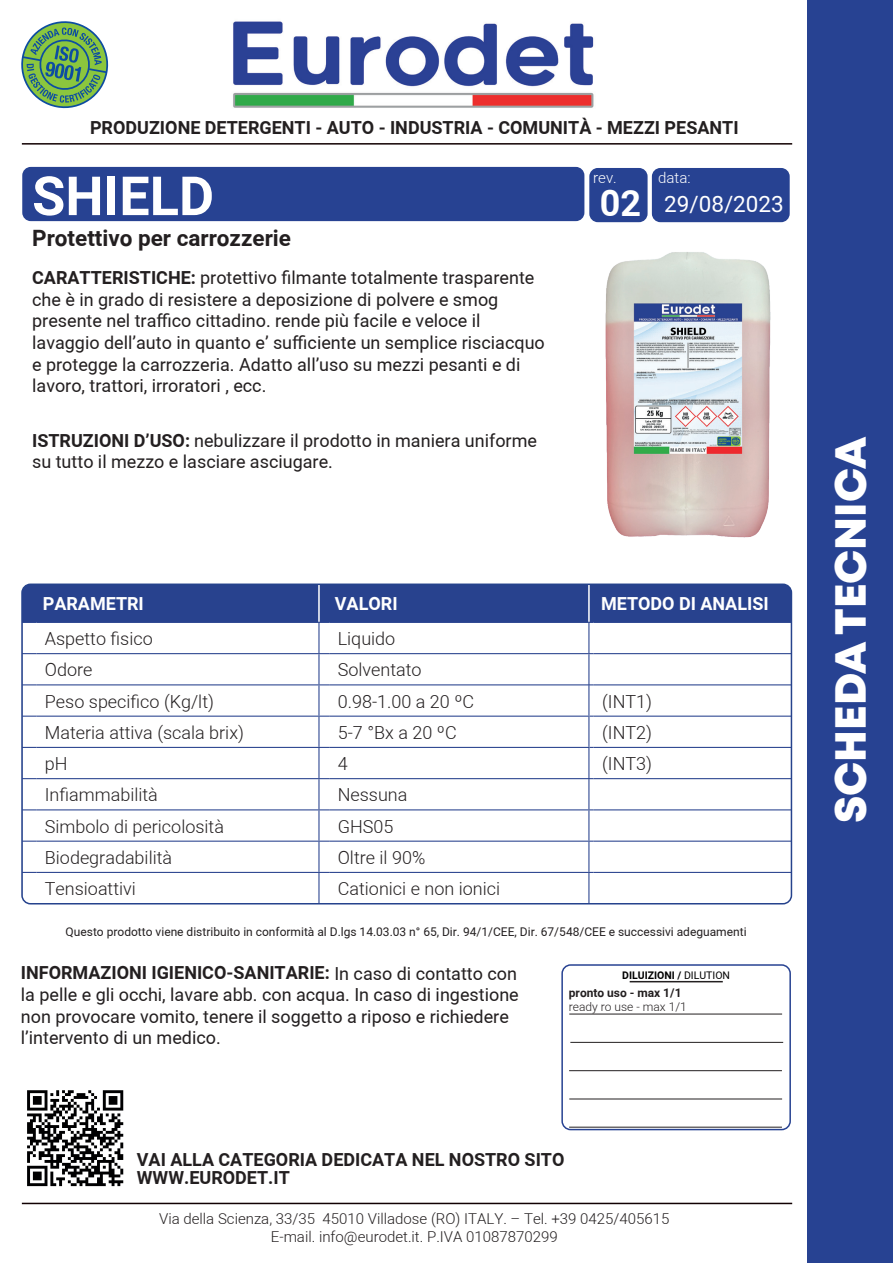
<style>
.page{position:relative;width:893px;height:1263px;background:#fff}
.page>*{position:absolute;margin:0;border:0;box-sizing:border-box;transform-origin:0 0}
.t1{font:700 54px "Araboto";color:#fff}
.t2{font:43.5px "Mont Heavy DEMO";color:#fff}
.t3{font:700 36px "Araboto";color:#fff}
.t4{font:700 22.5px "Araboto";color:#231f20}
.t5{font:22.5px "Araboto";color:#fff}
.t6{font:18px/21.6px "Araboto";color:#231f20}
.t7{font:300 18px "Araboto";color:#231f20}
.t8{font:700 18px/18px "Araboto";color:#231f20}
.t9{font:700 18px "Araboto";color:#fff}
.t10{font:300 15px/18px "Araboto";color:#231f20;text-align:center}
.t11{font:300 15px "Araboto";color:#fff}
.t12{font:12px "Araboto";color:#231f20}
.t13{font:300 12px "Araboto";color:#231f20}
.t14{font:700 12px "Araboto";color:#231f20}
.t15{font:700 10.5px "Araboto";color:#000001}
.s1{font-weight:700}
.s2{font-weight:400}
</style>
<div class="page">
<div style="left:589px;top:168px;width:59px;height:54px;background:#274292;border-radius:9px"></div>
<div style="left:652px;top:168px;width:138px;height:54px;background:#274292;border-radius:9px"></div>
<div style="left:22px;top:167px;width:562px;height:54px;background:#274292;border-radius:9px"></div>
<img style="left:233px;top:21px;width:361px;height:87px">
<hr style="left:22px;top:1203px;width:770px;height:1px;background:#110002">
<svg style="left:21px;top:21px;width:88px;height:88px"></svg>
<div style="left:807px;top:0;width:86px;height:1263px;background:#274292"></div>
<hr style="left:22px;top:143px;width:770px;height:2px;background:#110002">
<svg style="left:24px;top:623px;width:767px;height:280px"></svg>
<hr style="left:791px;top:584px;width:1px;height:38px;background:#28428e">
<hr style="left:791px;top:872px;width:1px;height:31px;background:#28428e">
<hr style="left:318px;top:623px;width:1px;height:30px;background:#28428e">
<hr style="left:588px;top:623px;width:1px;height:30px;background:#28428e">
<svg style="left:24px;top:653px;width:12px;height:1px"></svg>
<hr style="left:36px;top:653px;width:283px;height:1px;background:#28428e">
<hr style="left:318px;top:654px;width:1px;height:30px;background:#28428e">
<hr style="left:329px;top:653px;width:260px;height:1px;background:#28428e">
<hr style="left:588px;top:654px;width:1px;height:30px;background:#28428e">
<hr style="left:594px;top:653px;width:197px;height:1px;background:#28428e">
<svg style="left:24px;top:684px;width:12px;height:1px"></svg>
<hr style="left:36px;top:684px;width:283px;height:1px;background:#28428e">
<hr style="left:318px;top:685px;width:1px;height:31px;background:#28428e">
<hr style="left:594px;top:684px;width:197px;height:1px;background:#28428e">
<svg style="left:24px;top:716px;width:12px;height:1px"></svg>
<hr style="left:36px;top:716px;width:283px;height:1px;background:#28428e">
<hr style="left:318px;top:717px;width:1px;height:30px;background:#28428e">
<hr style="left:594px;top:716px;width:197px;height:1px;background:#28428e">
<svg style="left:24px;top:747px;width:12px;height:1px"></svg>
<hr style="left:36px;top:747px;width:283px;height:1px;background:#28428e">
<hr style="left:318px;top:748px;width:1px;height:30px;background:#28428e">
<hr style="left:594px;top:747px;width:197px;height:1px;background:#28428e">
<svg style="left:24px;top:778px;width:12px;height:1px"></svg>
<hr style="left:36px;top:778px;width:283px;height:1px;background:#28428e">
<hr style="left:318px;top:779px;width:1px;height:30px;background:#28428e">
<hr style="left:588px;top:779px;width:1px;height:30px;background:#28428e">
<hr style="left:594px;top:778px;width:197px;height:1px;background:#28428e">
<svg style="left:24px;top:809px;width:12px;height:1px"></svg>
<hr style="left:36px;top:809px;width:283px;height:1px;background:#28428e">
<hr style="left:318px;top:810px;width:1px;height:31px;background:#28428e">
<hr style="left:329px;top:809px;width:260px;height:1px;background:#28428e">
<hr style="left:588px;top:810px;width:1px;height:31px;background:#28428e">
<hr style="left:594px;top:809px;width:197px;height:1px;background:#28428e">
<svg style="left:24px;top:841px;width:12px;height:1px"></svg>
<hr style="left:36px;top:841px;width:283px;height:1px;background:#28428e">
<hr style="left:318px;top:842px;width:1px;height:30px;background:#28428e">
<hr style="left:329px;top:841px;width:260px;height:1px;background:#28428e">
<hr style="left:588px;top:842px;width:1px;height:30px;background:#28428e">
<hr style="left:594px;top:841px;width:197px;height:1px;background:#28428e">
<svg style="left:24px;top:872px;width:12px;height:1px"></svg>
<hr style="left:22px;top:873px;width:1px;height:30px;background:#28428e">
<hr style="left:36px;top:872px;width:283px;height:1px;background:#28428e">
<hr style="left:318px;top:873px;width:1px;height:30px;background:#28428e">
<hr style="left:329px;top:872px;width:260px;height:1px;background:#28428e">
<hr style="left:588px;top:873px;width:1px;height:30px;background:#28428e">
<hr style="left:594px;top:872px;width:197px;height:1px;background:#28428e">
<hr style="left:594px;top:903px;width:197px;height:1px;background:#28428e">
<hr style="left:329px;top:684px;width:260px;height:1px;background:#28428e">
<hr style="left:588px;top:685px;width:1px;height:31px;background:#28428e">
<hr style="left:329px;top:716px;width:260px;height:1px;background:#28428e">
<hr style="left:588px;top:717px;width:1px;height:30px;background:#28428e">
<hr style="left:329px;top:747px;width:260px;height:1px;background:#28428e">
<hr style="left:588px;top:748px;width:1px;height:30px;background:#28428e">
<hr style="left:329px;top:778px;width:260px;height:1px;background:#28428e">
<div style="left:24px;top:586px;width:765px;height:37px;background:#28428e"></div>
<hr style="left:594px;top:622px;width:197px;height:1px;background:#28428e">
<div style="left:21px;top:583px;width:771px;height:321px;border:2px solid #26438d;border-radius:9px"></div>
<img style="left:605px;top:252px;width:166px;height:286px">
<img style="left:27px;top:1090px;width:97px;height:97px">
<div style="left:561px;top:964px;width:230px;height:166px;border:2px solid #274292;border-radius:9px"></div>
<hr style="left:569px;top:1014px;width:213px;height:1px;background:#231f20">
<hr style="left:630px;top:981px;width:93px;height:1px;background:#231f20">
<hr style="left:569px;top:1070px;width:213px;height:1px;background:#231f20">
<hr style="left:570px;top:1042px;width:213px;height:1px;background:#231f20">
<hr style="left:569px;top:1098px;width:213px;height:1px;background:#231f20">
<hr style="left:569px;top:1127px;width:213px;height:1px;background:#231f20">
<p class="t8" style="left:90px;top:119px;width:650px">PRODUZIONE DETERGENTI - AUTO - INDUSTRIA - COMUNITÀ - MEZZI PESANTI</p>
<h1 class="t1" style="left:32px;top:158px;width:183px">SHIELD</h1>
<p class="t4" style="left:32px;top:222px;width:260px">Protettivo per carrozzerie</p>
<p class="t6" style="left:32px;top:267px;width:504px"><span class="s1">CARATTERISTICHE:</span> protettivo filmante totalmente trasparente</p>
<p class="t6" style="left:32px;top:289px;width:514px">che è in grado di resistere a deposizione di polvere e smog presente nel traffico cittadino. rende più facile e veloce il lavaggio dell’auto in quanto e’ sufficiente un semplice risciacquo e protegge la carrozzeria. Adatto all’uso su mezzi pesanti e di lavoro, trattori, irroratori , ecc.</p>
<p class="t11" style="left:593px;top:167px;width:25px">rev.</p>
<p class="t11" style="left:658px;top:167px;width:34px">data:</p>
<h3 class="t3" style="left:600px;top:178px;width:43px">02</h3>
<p class="t5" style="left:664px;top:188px;width:121px">29/08/2023</p>
<p class="t6" style="left:32px;top:430px;width:506px"><span class="s1">ISTRUZIONI D’USO:</span> nebulizzare il prodotto in maniera uniforme</p>
<h2 class="t2" style="left:826px;top:823px;width:388px;rotate:-90deg">SCHEDA TECNICA</h2>
<p class="t6" style="left:32px;top:452px;width:302px">su tutto il mezzo e lasciare asciugare.</p>
<p class="t9" style="left:43px;top:591px;width:103px">PARAMETRI</p>
<p class="t9" style="left:335px;top:591px;width:64px">VALORI</p>
<p class="t9" style="left:601px;top:591px;width:169px">METODO DI ANALISI</p>
<p class="t7" style="left:45px;top:626px;width:109px">Aspetto fisico</p>
<p class="t7" style="left:338px;top:626px;width:59px">Liquido</p>
<p class="t7" style="left:45px;top:657px;width:49px">Odore</p>
<p class="t7" style="left:338px;top:657px;width:85px">Solventato</p>
<p class="t7" style="left:45px;top:688px;width:171px">Peso specifico (Kg/lt)</p>
<p class="t7" style="left:338px;top:688px;width:138px">0.98-1.00 a 20 ºC</p>
<p class="t7" style="left:602px;top:688px;width:51px">(INT1)</p>
<p class="t7" style="left:45px;top:720px;width:201px">Materia attiva (scala brix)</p>
<p class="t7" style="left:338px;top:720px;width:120px">5-7 °Bx a 20 ºC</p>
<p class="t7" style="left:602px;top:720px;width:51px">(INT2)</p>
<p class="t7" style="left:45px;top:751px;width:24px">pH</p>
<p class="t7" style="left:338px;top:751px;width:11px">4</p>
<p class="t7" style="left:602px;top:751px;width:51px">(INT3)</p>
<p class="t7" style="left:45px;top:782px;width:115px">Infiammabilità</p>
<p class="t7" style="left:338px;top:782px;width:71px">Nessuna</p>
<p class="t7" style="left:45px;top:813px;width:181px">Simbolo di pericolosità</p>
<p class="t7" style="left:338px;top:813px;width:57px">GHS05</p>
<p class="t7" style="left:45px;top:845px;width:129px">Biodegradabilità</p>
<p class="t7" style="left:338px;top:845px;width:89px">Oltre il 90%</p>
<p class="t7" style="left:45px;top:876px;width:93px">Tensioattivi</p>
<p class="t7" style="left:338px;top:876px;width:164px">Cationici e non ionici</p>
<p class="t12" style="left:66px;top:924px;width:682px">Questo prodotto viene distribuito in conformità al D.lgs 14.03.03 n° 65, Dir. 94/1/CEE, Dir. 67/548/CEE e successivi adeguamenti</p>
<p class="t6" style="left:21px;top:963px;width:499px"><span class="s1">INFORMAZIONI IGIENICO-SANITARIE:</span> In caso di contatto con la pelle e gli occhi, lavare abb. con acqua. In caso di ingestione non provocare vomito, tenere il soggetto a riposo e richiedere l’intervento di un medico.</p>
<p class="t15" style="left:622px;top:967px;width:109px">DILUIZIONI / <span class="s2">DILUTION</span></p>
<p class="t13" style="left:569px;top:998px;width:119px">ready ro use - max 1/1</p>
<p class="t14" style="left:569px;top:984px;width:114px">pronto uso - max 1/1</p>
<p class="t8" style="left:137px;top:1151px;width:429px">VAI ALLA CATEGORIA DEDICATA NEL NOSTRO SITO<br>WWW.EURODET.IT</p>
<p class="t10" style="left:159px;top:1210px;width:512px">Via della Scienza, 33/35 45010 Villadose (RO) ITALY. – Tel. +39 0425/405615<br>E-mail. info@eurodet.it. P.IVA 01087870299</p>
</div>
